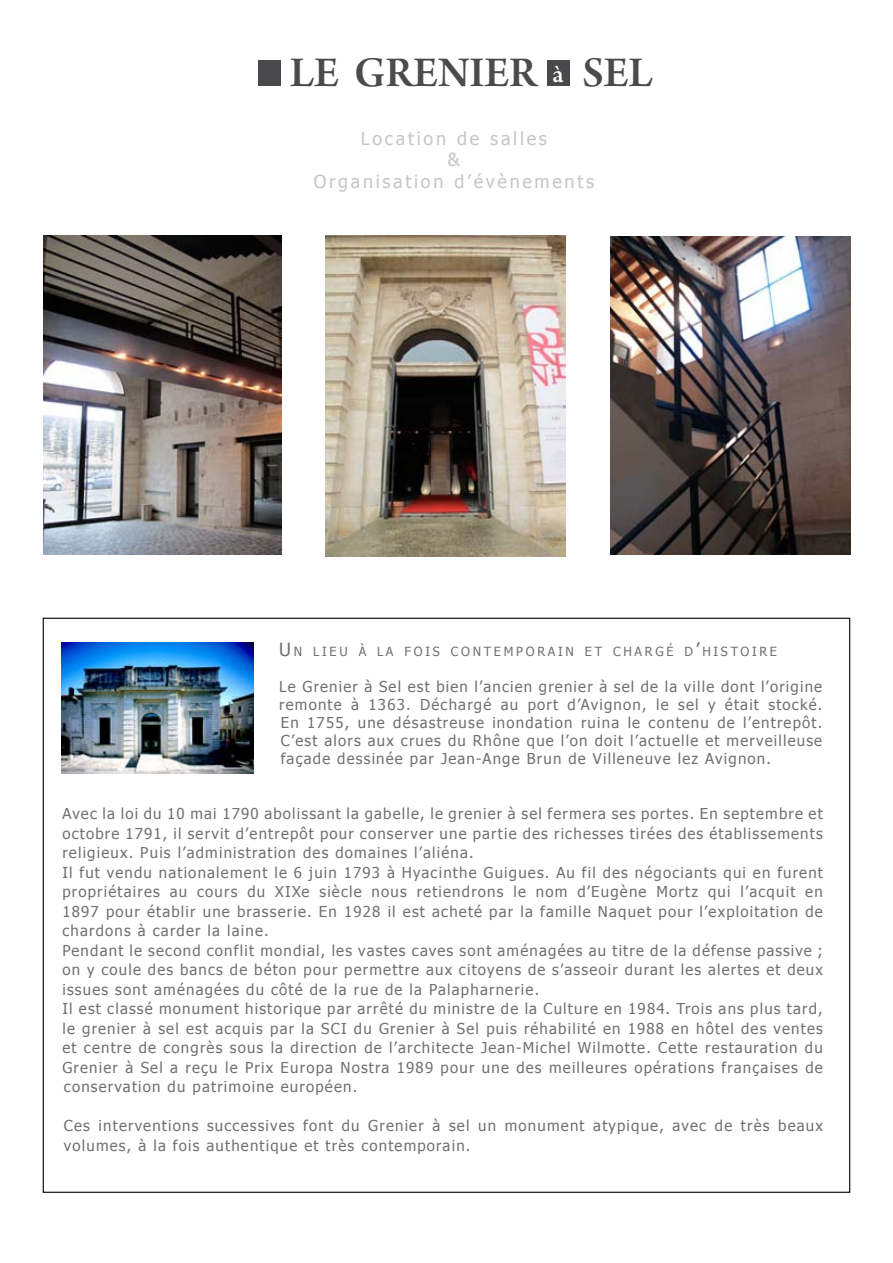
<style>
.page{position:relative;width:893px;height:1263px;background:#fff}
.page>*{position:absolute;margin:0;border:0;box-sizing:border-box;transform-origin:0 0}
.t1{font:45px "Arno Pro Smbd Subhead";color:#4b4b4d}
.t2{font:18px/21.6px "Tahoma";letter-spacing:.15em;color:#c5c6c8;text-align:center}
.t3{font:15px/19.5px "Tahoma";letter-spacing:.08em;color:#707173}
.t4{font:12.6px "Tahoma";letter-spacing:.215em;color:#707173}
.s1{font-size:27px;color:#fff}
.s2{font-size:18px}
</style>
<div class="page">
<div style="left:258px;top:61px;width:22px;height:25px;background:#49494b"></div>
<div style="left:547px;top:61px;width:22px;height:25px;background:#49494b"></div>
<img style="left:325px;top:236px;width:240px;height:320px">
<img style="left:43px;top:236px;width:239px;height:318px">
<img style="left:611px;top:236px;width:239px;height:318px">
<img style="left:62px;top:643px;width:191px;height:131px">
<h1 class="t1" style="left:290px;top:47px;width:364px">LE GRENIER <span class="s1">à</span> SEL</h1>
<p class="t2" style="left:314px;top:127px;width:282px">Location de salles<br>&amp;<br>Organisation d’évènements</p>
<p class="t4" style="left:279px;top:643px;width:499px"><span class="s2">U</span>N LIEU À LA FOIS CONTEMPORAIN ET CHARGÉ D<span class="s2">’</span>HISTOIRE</p>
<p class="t3" style="left:279px;top:677px;width:544px;line-height:18px;text-align:justify">Le Grenier à Sel est bien l’ancien grenier à sel de la ville dont l’origine remonte à 1363. Déchargé au port d’Avignon, le sel y était stocké.<br>En 1755, une désastreuse inondation ruina le contenu de l’entrepôt.<br>C’est alors aux crues du Rhône que l’on doit l’actuelle et merveilleuse façade dessinée par Jean-Ange Brun de Villeneuve lez Avignon.</p>
<p class="t3" style="left:62px;top:803px;width:762px">Avec la loi du 10 mai 1790 abolissant la gabelle, le grenier à sel fermera ses portes. En septembre et octobre 1791, il servit d’entrepôt pour conserver une partie des richesses tirées des établissements religieux. Puis l’administration des domaines l’aliéna.<br>Il fut vendu nationalement le 6 juin 1793 à Hyacinthe Guigues. Au fil des négociants qui en furent propriétaires au cours du XIXe siècle nous retiendrons le nom d’Eugène Mortz qui l’acquit en 1897 pour établir une brasserie. En 1928 il est acheté par la famille Naquet pour l’exploitation de chardons à carder la laine.<br>Pendant le second conflit mondial, les vastes caves sont aménagées au titre de la défense passive ; on y coule des bancs de béton pour permettre aux citoyens de s’asseoir durant les alertes et deux issues sont aménagées du côté de la rue de la Palapharnerie.<br>Il est classé monument historique par arrêté du ministre de la Culture en 1984. Trois ans plus tard, le grenier à sel est acquis par la SCI du Grenier à Sel puis réhabilité en 1988 en hôtel des ventes et centre de congrès sous la direction de l’architecte Jean-Michel Wilmotte. Cette restauration du Grenier à Sel a reçu le Prix Europa Nostra 1989 pour une des meilleures opérations françaises de conservation du patrimoine européen.</p>
<p class="t3" style="left:64px;top:1115px;width:760px">Ces interventions successives font du Grenier à sel un monument atypique, avec de très beaux volumes, à la fois authentique et très contemporain.</p>
</div>
